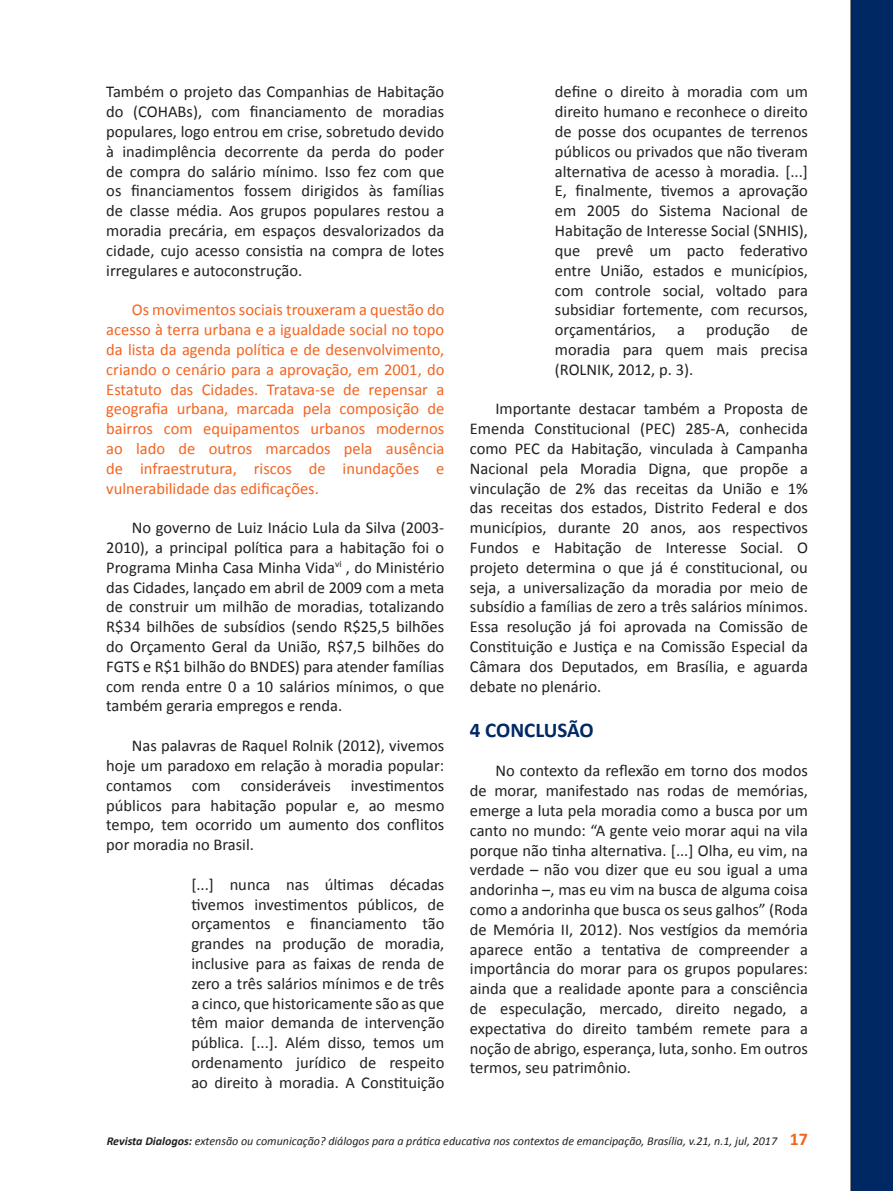
<style>
.page{position:relative;width:893px;height:1191px;background:#fff}
.page>*{position:absolute;margin:0;border:0;box-sizing:border-box;transform-origin:0 0}
.t1{font:700 21px "Calibri";letter-spacing:-.005em;color:#002964}
.t2{font:16.5px/19.8px "Calibri";color:#231f20;text-align:justify}
.t3{font:16.5px/19.8px "Calibri";color:#f36421;text-align:justify}
.t4{font:italic 12px "Calibri";color:#231f20}
.s1{font-weight:700}
.s2{font-weight:700;font-style:normal;font-size:18px;color:#f36421}
</style>
<div class="page">
<div style="left:850px;top:0;width:43px;height:1191px;background:#002964"></div>
<p class="t2" style="left:106px;top:82px;width:340px">Também o projeto das Companhias de Habitação do (COHABs), com financiamento de moradias populares, logo entrou em crise, sobretudo devido à inadimplência decorrente da perda do poder de compra do salário mínimo. Isso fez com que os financiamentos fossem dirigidos às famílias de classe média. Aos grupos populares restou a moradia precária, em espaços desvalorizados da cidade, cujo acesso consistia na compra de lotes irregulares e autoconstrução.</p>
<p class="t3" style="left:106px;top:300px;width:340px;text-indent:26px">Os movimentos sociais trouxeram a questão do acesso à terra urbana e a igualdade social no topo da lista da agenda política e de desenvolvimento, criando o cenário para a aprovação, em 2001, do Estatuto das Cidades. Tratava-se de repensar a geografia urbana, marcada pela composição de bairros com equipamentos urbanos modernos ao lado de outros marcados pela ausência de infraestrutura, riscos de inundações e vulnerabilidade das edificações.</p>
<p class="t2" style="left:106px;top:518px;width:340px;text-indent:26px">No governo de Luiz Inácio Lula da Silva (2003- 2010), a principal política para a habitação foi o Programa Minha Casa Minha Vida<sup>vi</sup> , do Ministério das Cidades, lançado em abril de 2009 com a meta de construir um milhão de moradias, totalizando R$34 bilhões de subsídios (sendo R$25,5 bilhões do Orçamento Geral da União, R$7,5 bilhões do FGTS e R$1 bilhão do BNDES) para atender famílias com renda entre 0 a 10 salários mínimos, o que também geraria empregos e renda.</p>
<p class="t2" style="left:106px;top:735px;width:340px;text-indent:26px">Nas palavras de Raquel Rolnik (2012), vivemos hoje um paradoxo em relação à moradia popular: contamos com consideráveis investimentos públicos para habitação popular e, ao mesmo tempo, tem ocorrido um aumento dos conflitos por moradia no Brasil.</p>
<p class="t2" style="left:191px;top:874px;width:254px">[...] nunca nas últimas décadas tivemos investimentos públicos, de orçamentos e financiamento tão grandes na produção de moradia, inclusive para as faixas de renda de zero a três salários mínimos e de três a cinco, que historicamente são as que têm maior demanda de intervenção pública. [...]. Além disso, temos um ordenamento jurídico de respeito ao direito à moradia. A Constituição</p>
<p class="t2" style="left:555px;top:82px;width:254px">define o direito à moradia com um direito humano e reconhece o direito de posse dos ocupantes de terrenos públicos ou privados que não tiveram alternativa de acesso à moradia. [...] E, finalmente, tivemos a aprovação em 2005 do Sistema Nacional de Habitação de Interesse Social (SNHIS), que prevê um pacto federativo entre União, estados e municípios, com controle social, voltado para subsidiar fortemente, com recursos, orçamentários,</p>
<p class="t2" style="left:555px;top:320px;width:254px;text-indent:236px">de moradia para quem mais precisa (ROLNIK, 2012, p. 3).</p>
<p class="t2" style="left:470px;top:399px;width:340px;text-indent:26px">Importante destacar também a Proposta de Emenda Constitucional (PEC) 285-A, conhecida como PEC da Habitação, vinculada à Campanha Nacional pela Moradia Digna, que propõe a vinculação de 2% das receitas da União e 1% das receitas dos estados, Distrito Federal e dos municípios, durante 20 anos, aos respectivos Fundos e Habitação de Interesse Social. O projeto determina o que já é constitucional, ou seja, a universalização da moradia por meio de subsídio a famílias de zero a três salários mínimos.<br>Essa resolução já foi aprovada na Comissão de Constituição e Justiça e na Comissão Especial da Câmara dos Deputados, em Brasília, e aguarda debate no plenário.</p>
<p class="t1" style="left:470px;top:716px;width:125px">4 CONCLUSÃO</p>
<p class="t2" style="left:470px;top:761px;width:340px;text-indent:26px">No contexto da reflexão em torno dos modos de morar, manifestado nas rodas de memórias, emerge a luta pela moradia como a busca por um canto no mundo: “A gente veio morar aqui na vila porque não tinha alternativa. [...] Olha, eu vim, na verdade – não vou dizer que eu sou igual a uma andorinha –, mas eu vim na busca de alguma coisa como a andorinha que busca os seus galhos” (Roda de Memória II, 2012). Nos vestígios da memória aparece então a tentativa de compreender a importância do morar para os grupos populares: ainda que a realidade aponte para a consciência de especulação, mercado, direito negado, a expectativa do direito também remete para a noção de abrigo, esperança, luta, sonho. Em outros termos, seu patrimônio.</p>
<p class="t2" style="left:677px;top:320px;width:9px">a</p>
<p class="t2" style="left:706px;top:320px;width:65px">produção</p>
<p class="t4" style="left:107px;top:1132px;width:703px"><span class="s1">Revista Dialogos:</span> extensão ou comunicação? diálogos para a prática educativa nos contextos de emancipação, Brasília, v.21, n.1, jul, 2017 <span class="s2">17</span></p>
</div>
